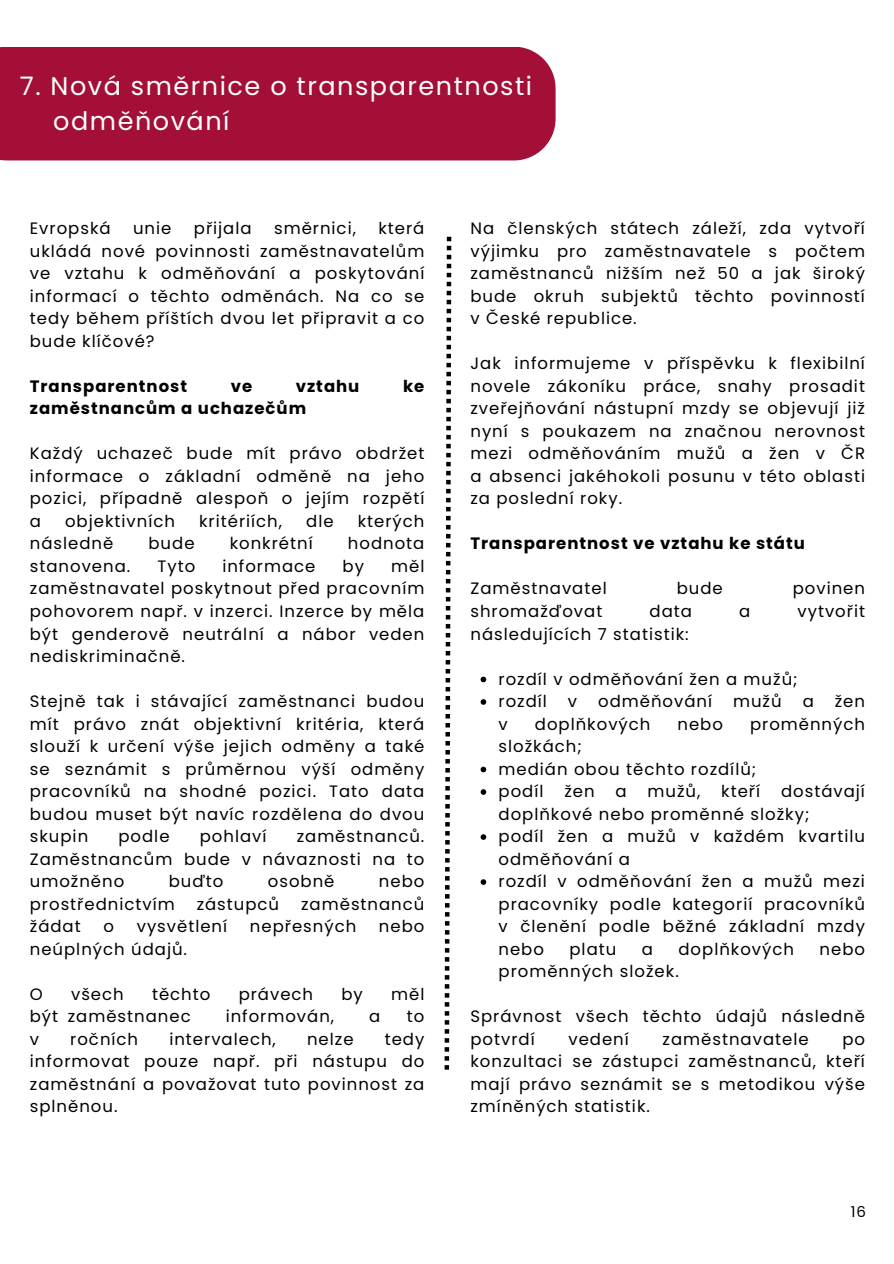
<style>
.page{position:relative;width:894px;height:1264px;background:#fff}
.page>*{position:absolute;margin:0;border:0;box-sizing:border-box;transform-origin:0 0}
.t1{font:25.5px/34.8px "Poppins";letter-spacing:.06em;color:#fff}
.t2{font:16.5px/22.5px "Poppins";letter-spacing:.06em;color:#000;text-align:justify}
.t3{font:700 16.5px "Poppins";letter-spacing:.06em;color:#000}
.t4{font:15px "Poppins";color:#000}
</style>
<div class="page">
<div style="left:0;top:47px;width:555px;height:113px;background:#a30f36"></div>
<svg style="left:444px;top:237px;width:7px;height:832px"></svg>
<svg style="left:480px;top:676px;width:6px;height:6px"></svg>
<svg style="left:480px;top:699px;width:6px;height:5px"></svg>
<svg style="left:480px;top:766px;width:6px;height:6px"></svg>
<svg style="left:480px;top:789px;width:6px;height:5px"></svg>
<svg style="left:480px;top:834px;width:6px;height:5px"></svg>
<svg style="left:480px;top:879px;width:6px;height:5px"></svg>
<h1 class="t1" style="left:53px;top:69px;width:480px;text-indent:-33px">7. Nová směrnice o transparentnosti odměňování</h1>
<p class="t2" style="left:30px;top:217px;width:396px;text-indent:348px">která ukládá nové povinnosti zaměstnavatelům ve vztahu k odměňování a poskytování informací o těchto odměnách. Na co se tedy během příštích dvou let připravit a co bude klíčové?</p>
<h2 class="t3" style="left:30px;top:374px;width:159px">Transparentnost</h2>
<h2 class="t3" style="left:231px;top:374px;width:23px">ve</h2>
<h2 class="t3" style="left:296px;top:374px;width:65px">vztahu</h2>
<h2 class="t3" style="left:403px;top:374px;width:23px">ke</h2>
<h2 class="t3" style="left:30px;top:397px;width:278px">zaměstnancům a uchazečům</h2>
<p class="t2" style="left:30px;top:442px;width:396px">Každý uchazeč bude mít právo obdržet informace o základní odměně na jeho pozici, případně alespoň o jejím rozpětí a</p>
<p class="t2" style="left:30px;top:217px;width:82px">Evropská</p>
<p class="t2" style="left:133px;top:217px;width:40px">unie</p>
<p class="t2" style="left:194px;top:217px;width:59px">přijala</p>
<p class="t2" style="left:274px;top:217px;width:83px">směrnici,</p>
<p class="t2" style="left:65px;top:510px;width:111px">objektivních</p>
<p class="t2" style="left:199px;top:510px;width:84px">kritériích,</p>
<p class="t2" style="left:306px;top:510px;width:29px">dle</p>
<p class="t2" style="left:357px;top:510px;width:68px">kterých</p>
<p class="t2" style="left:30px;top:532px;width:85px">následně</p>
<p class="t2" style="left:148px;top:532px;width:48px">bude</p>
<p class="t2" style="left:230px;top:532px;width:84px">konkrétní</p>
<p class="t2" style="left:348px;top:532px;width:78px">hodnota</p>
<p class="t2" style="left:30px;top:555px;width:102px">stanovena.</p>
<p class="t2" style="left:157px;top:555px;width:39px">Tyto</p>
<p class="t2" style="left:222px;top:555px;width:95px">informace</p>
<p class="t2" style="left:342px;top:555px;width:23px">by</p>
<p class="t2" style="left:30px;top:555px;width:396px;text-indent:361px">měl zaměstnavatel poskytnout před pracovním pohovorem např. v inzerci. Inzerce by měla být genderově neutrální a nábor veden nediskriminačně.</p>
<p class="t2" style="left:30px;top:690px;width:396px">Stejně tak i stávající zaměstnanci budou mít právo znát objektivní kritéria, která slouží k určení výše jejich odměny a také se seznámit s průměrnou výší odměny pracovníků na shodné pozici. Tato data budou muset být navíc rozdělena do dvou skupin</p>
<p class="t2" style="left:30px;top:825px;width:396px;text-indent:267px">zaměstnanců.<br>Zaměstnancům bude v návaznosti na to umožněno</p>
<p class="t2" style="left:118px;top:825px;width:53px">podle</p>
<p class="t2" style="left:200px;top:825px;width:68px">pohlaví</p>
<p class="t2" style="left:169px;top:870px;width:56px">buďto</p>
<p class="t2" style="left:268px;top:870px;width:68px">osobně</p>
<p class="t2" style="left:379px;top:870px;width:47px">nebo</p>
<p class="t2" style="left:30px;top:892px;width:146px">prostřednictvím</p>
<p class="t2" style="left:197px;top:892px;width:84px">zástupců</p>
<p class="t2" style="left:301px;top:892px;width:125px">zaměstnanců</p>
<p class="t2" style="left:30px;top:915px;width:52px">žádat</p>
<p class="t2" style="left:103px;top:915px;width:12px">o</p>
<p class="t2" style="left:137px;top:915px;width:92px">vysvětlení</p>
<p class="t2" style="left:250px;top:915px;width:108px">nepřesných</p>
<p class="t2" style="left:379px;top:915px;width:47px">nebo</p>
<p class="t2" style="left:30px;top:937px;width:159px">neúplných údajů.</p>
<p class="t2" style="left:30px;top:982px;width:14px">O</p>
<p class="t2" style="left:71px;top:982px;width:54px">všech</p>
<p class="t2" style="left:152px;top:982px;width:60px">těchto</p>
<p class="t2" style="left:238px;top:982px;width:76px">právech</p>
<p class="t2" style="left:341px;top:982px;width:23px">by</p>
<p class="t2" style="left:391px;top:982px;width:35px">měl</p>
<p class="t2" style="left:30px;top:1005px;width:162px">být zaměstnanec</p>
<p class="t2" style="left:226px;top:1005px;width:110px">informován,</p>
<p class="t2" style="left:369px;top:1005px;width:13px">a</p>
<p class="t2" style="left:406px;top:1005px;width:19px">to</p>
<p class="t2" style="left:30px;top:1027px;width:11px">v</p>
<p class="t2" style="left:70px;top:1027px;width:69px">ročních</p>
<p class="t2" style="left:169px;top:1027px;width:108px">intervalech,</p>
<p class="t2" style="left:307px;top:1027px;width:48px">nelze</p>
<p class="t2" style="left:30px;top:1027px;width:396px;text-indent:355px">tedy informovat pouze např. při nástupu do zaměstnání a považovat tuto povinnost za splněnou.</p>
<p class="t2" style="left:470px;top:217px;width:396px">Na členských státech záleží, zda vytvoří výjimku pro zaměstnavatele s počtem zaměstnanců nižším než 50 a jak široký bude okruh subjektů těchto povinností v České republice.</p>
<p class="t2" style="left:470px;top:352px;width:396px">Jak informujeme v příspěvku k flexibilní novele zákoníku práce, snahy prosadit zveřejňování nástupní mzdy se objevují již nyní s poukazem na značnou nerovnost mezi odměňováním mužů a žen v ČR a absenci jakéhokoli posunu v této oblasti za poslední roky.</p>
<h2 class="t3" style="left:470px;top:532px;width:336px">Transparentnost ve vztahu ke státu</h2>
<p class="t2" style="left:470px;top:577px;width:138px">Zaměstnavatel</p>
<p class="t2" style="left:676px;top:577px;width:48px">bude</p>
<p class="t2" style="left:792px;top:577px;width:74px">povinen</p>
<p class="t2" style="left:470px;top:600px;width:133px">shromažďovat</p>
<p class="t2" style="left:649px;top:600px;width:44px">data</p>
<p class="t2" style="left:739px;top:600px;width:13px">a</p>
<p class="t2" style="left:797px;top:600px;width:69px">vytvořit</p>
<p class="t2" style="left:470px;top:622px;width:220px">následujících 7 statistik:</p>
<p class="t2" style="left:498px;top:667px;width:300px">rozdíl v odměňování žen a mužů;</p>
<p class="t2" style="left:498px;top:690px;width:50px">rozdíl</p>
<p class="t2" style="left:567px;top:690px;width:11px">v</p>
<p class="t2" style="left:598px;top:690px;width:115px">odměňování</p>
<p class="t2" style="left:733px;top:690px;width:50px">mužů</p>
<p class="t2" style="left:802px;top:690px;width:13px">a</p>
<p class="t2" style="left:834px;top:690px;width:32px">žen</p>
<p class="t2" style="left:498px;top:712px;width:11px">v</p>
<p class="t2" style="left:534px;top:712px;width:117px">doplňkových</p>
<p class="t2" style="left:677px;top:712px;width:47px">nebo</p>
<p class="t2" style="left:749px;top:712px;width:116px">proměnných</p>
<p class="t2" style="left:498px;top:735px;width:85px">složkách;</p>
<p class="t2" style="left:498px;top:757px;width:259px">medián obou těchto rozdílů;</p>
<p class="t2" style="left:498px;top:780px;width:46px">podíl</p>
<p class="t2" style="left:564px;top:780px;width:32px">žen</p>
<p class="t2" style="left:615px;top:780px;width:13px">a</p>
<p class="t2" style="left:647px;top:780px;width:54px">mužů,</p>
<p class="t2" style="left:721px;top:780px;width:40px">kteří</p>
<p class="t2" style="left:498px;top:780px;width:368px;text-indent:282px">dostávají doplňkové nebo proměnné složky;</p>
<p class="t2" style="left:498px;top:825px;width:368px">podíl žen a mužů v každém kvartilu odměňování a</p>
<p class="t2" style="left:498px;top:870px;width:368px">rozdíl v odměňování žen a mužů mezi pracovníky podle kategorií pracovníků v členění podle běžné základní mzdy nebo</p>
<p class="t2" style="left:569px;top:937px;width:48px">platu</p>
<p class="t2" style="left:641px;top:937px;width:13px">a</p>
<p class="t2" style="left:678px;top:937px;width:117px">doplňkových</p>
<p class="t2" style="left:819px;top:937px;width:47px">nebo</p>
<p class="t2" style="left:498px;top:960px;width:182px">proměnných složek.</p>
<p class="t2" style="left:470px;top:1005px;width:396px">Správnost všech těchto údajů následně potvrdí</p>
<p class="t2" style="left:568px;top:1027px;width:62px">vedení</p>
<p class="t2" style="left:662px;top:1027px;width:147px">zaměstnavatele</p>
<p class="t2" style="left:470px;top:1027px;width:396px;text-indent:372px">po konzultaci se zástupci zaměstnanců, kteří mají právo seznámit se s metodikou výše zmíněných statistik.</p>
<p class="t4" style="left:850px;top:1201px;width:17px">16</p>
</div>
